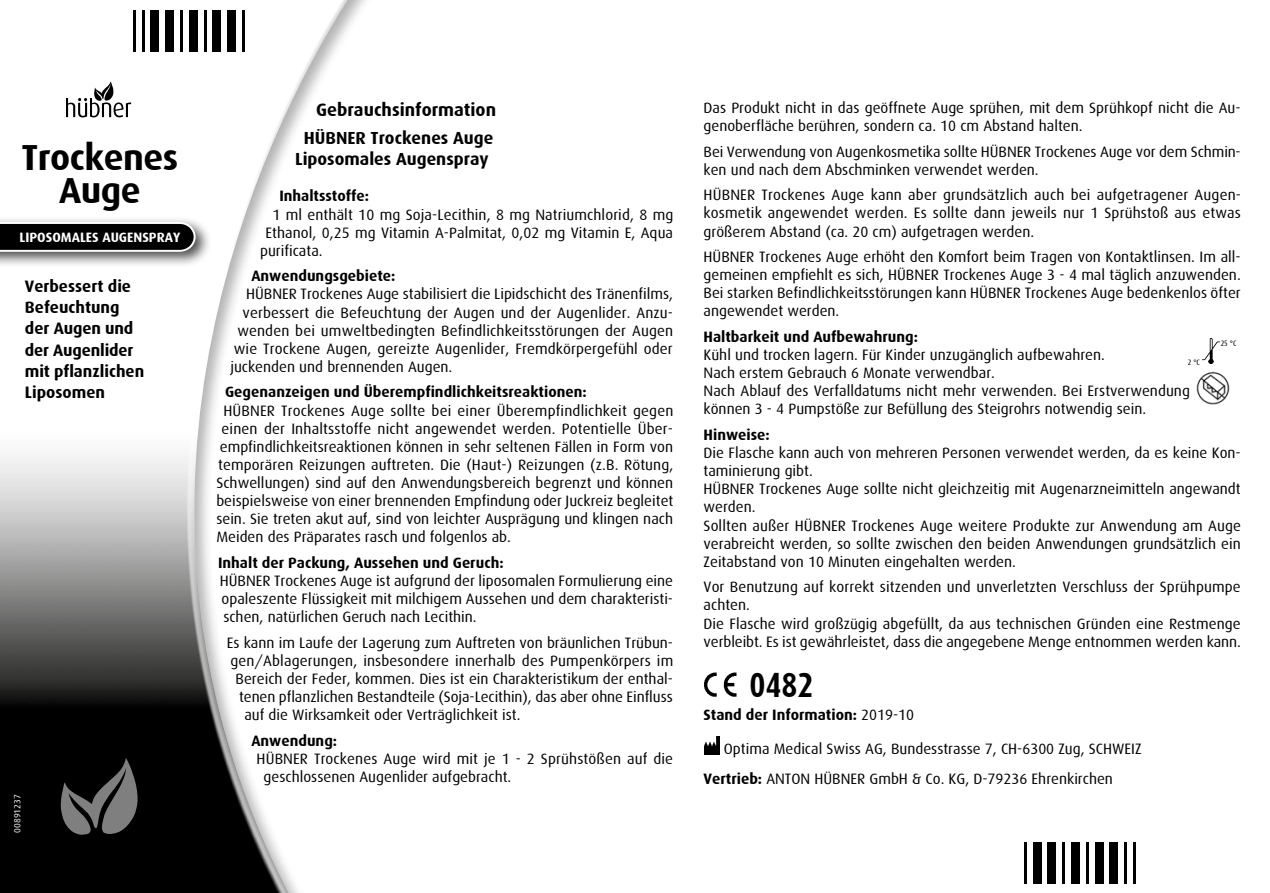
<style>
.page{position:relative;width:1270px;height:893px;background:#fff}
.page>*{position:absolute;margin:0;border:0;box-sizing:border-box;transform-origin:0 0}
.t1{font:700 36.23px/33.2px "Dax";letter-spacing:-.015em;color:#000;text-align:center}
.t2{font:700 35.18px "Dax Condensed";color:#000}
.t3{font:700 18.03px "Dax";color:#000}
.t4{font:700 17.5px/21px "Dax";color:#000;text-align:center}
.t5{font:700 16.62px/21.2px "Dax";color:#000}
.t6{font:15.05px/18px "Dax";color:#000}
.t7{font:700 15.05px "Dax";color:#000}
.t8{font:700 13.65px "Dax";color:#fff}
.t9{font:9.1px "Dax";color:#fff}
.t10{font:7.88px "Dax Condensed";color:#000}
.s1{font-weight:400}
.s2{font-weight:700}
</style>
<div class="page">
<img style="left:0;top:0;width:348px;height:893px">
<div style="left:0;top:216px;width:212px;height:52px;background:#000;opacity:.72"></div>
<svg style="left:0;top:222px;width:196px;height:30px"></svg>
<img style="left:704px;top:672px;width:33px;height:25px">
<img style="left:1203px;top:338px;width:16px;height:25px">
<img style="left:704px;top:736px;width:15px;height:19px">
<img style="left:1196px;top:371px;width:34px;height:34px">
<svg style="left:59px;top:758px;width:79px;height:77px"></svg>
<svg style="left:66px;top:81px;width:65px;height:36px"></svg>
<div style="left:133px;top:10px;width:112px;height:41px;background:#fff"></div>
<hr style="left:133px;top:10px;width:3px;height:41px;background:#000">
<hr style="left:142px;top:10px;width:3px;height:41px;background:#000">
<div style="left:151px;top:10px;width:8px;height:41px;background:#000"></div>
<div style="left:165px;top:10px;width:9px;height:41px;background:#000"></div>
<hr style="left:180px;top:10px;width:3px;height:41px;background:#000">
<div style="left:189px;top:10px;width:9px;height:41px;background:#000"></div>
<hr style="left:204px;top:10px;width:3px;height:41px;background:#000">
<div style="left:212px;top:10px;width:9px;height:41px;background:#000"></div>
<div style="left:227px;top:10px;width:9px;height:41px;background:#000"></div>
<hr style="left:242px;top:10px;width:3px;height:41px;background:#000">
<hr style="left:1133px;top:842px;width:3px;height:42px;background:#000">
<hr style="left:1124px;top:842px;width:3px;height:42px;background:#000">
<div style="left:1109px;top:842px;width:9px;height:42px;background:#000"></div>
<div style="left:1095px;top:842px;width:8px;height:42px;background:#000"></div>
<hr style="left:1086px;top:842px;width:3px;height:42px;background:#000">
<div style="left:1071px;top:842px;width:9px;height:42px;background:#000"></div>
<hr style="left:1062px;top:842px;width:3px;height:42px;background:#000">
<div style="left:1048px;top:842px;width:8px;height:42px;background:#000"></div>
<div style="left:1033px;top:842px;width:9px;height:42px;background:#000"></div>
<hr style="left:1024px;top:842px;width:3px;height:42px;background:#000">
<h1 class="t1" style="left:21px;top:141px;width:158px">Trockenes<br>Auge</h1>
<p class="t8" style="left:20px;top:230px;width:162px">LIPOSOMALES AUGENSPRAY</p>
<p class="t5" style="left:25px;top:276px;width:121px">Verbessert die<br>Befeuchtung der Augen und der Augenlider mit pflanzlichen<br>Liposomen</p>
<p class="t9" style="left:12px;top:833px;width:40px;rotate:-90deg">00891237</p>
<p class="t3" style="left:316px;top:99px;width:182px">Gebrauchsinformation</p>
<p class="t4" style="left:295px;top:128px;width:200px">HÜBNER Trockenes Auge<br>Liposomales Augenspray</p>
<p class="t7" style="left:279px;top:188px;width:91px">Inhaltsstoffe:</p>
<p class="t6" style="left:272px;top:206px;width:403px">1 ml enthält 10 mg Soja-Lecithin, 8 mg Natriumchlorid, 8 mg</p>
<p class="t6" style="left:265px;top:224px;width:409px">Ethanol, 0,25 mg Vitamin A-Palmitat, 0,02 mg Vitamin E, Aqua</p>
<p class="t6" style="left:260px;top:242px;width:64px">purificata.</p>
<p class="t7" style="left:251px;top:268px;width:146px">Anwendungsgebiete:</p>
<p class="t6" style="left:246px;top:285px;width:428px">HÜBNER Trockenes Auge stabilisiert die Lipidschicht des Tränenfilms,</p>
<p class="t6" style="left:243px;top:303px;width:432px">verbessert die Befeuchtung der Augen und der Augenlider. Anzu-</p>
<p class="t6" style="left:237px;top:322px;width:437px">wenden bei umweltbedingten Befindlichkeitsstörungen der Augen</p>
<p class="t6" style="left:234px;top:340px;width:440px">wie Trockene Augen, gereizte Augenlider, Fremdkörpergefühl oder</p>
<p class="t6" style="left:230px;top:358px;width:224px">juckenden und brennenden Augen.</p>
<p class="t7" style="left:225px;top:384px;width:363px">Gegenanzeigen und Überempfindlichkeitsreaktionen:</p>
<p class="t6" style="left:223px;top:401px;width:452px">HÜBNER Trockenes Auge sollte bei einer Überempfindlichkeit gegen</p>
<p class="t6" style="left:222px;top:420px;width:453px">einen der Inhaltsstoffe nicht angewendet werden. Potentielle Über-</p>
<p class="t6" style="left:220px;top:438px;width:455px">empfindlichkeitsreaktionen können in sehr seltenen Fällen in Form von</p>
<p class="t6" style="left:218px;top:456px;width:457px">temporären Reizungen auftreten. Die (Haut-) Reizungen (z.B. Rötung,</p>
<p class="t6" style="left:216px;top:474px;width:458px">Schwellungen) sind auf den Anwendungsbereich begrenzt und können</p>
<p class="t6" style="left:216px;top:492px;width:459px">beispielsweise von einer brennenden Empfindung oder Juckreiz begleitet</p>
<p class="t6" style="left:216px;top:510px;width:458px">sein. Sie treten akut auf, sind von leichter Ausprägung und klingen nach</p>
<p class="t6" style="left:216px;top:528px;width:296px">Meiden des Präparates rasch und folgenlos ab.</p>
<p class="t7" style="left:218px;top:554px;width:287px">Inhalt der Packung, Aussehen und Geruch:</p>
<p class="t6" style="left:220px;top:572px;width:455px;text-align:justify">HÜBNER Trockenes Auge ist aufgrund der liposomalen Formulierung eine opaleszente Flüssigkeit mit milchigem Aussehen und dem charakteristi&shy;schen, natürlichen Geruch nach Lecithin.</p>
<p class="t6" style="left:227px;top:634px;width:448px">Es kann im Laufe der Lagerung zum Auftreten von bräunlichen Trübun-</p>
<p class="t6" style="left:230px;top:652px;width:444px">gen/Ablagerungen, insbesondere innerhalb des Pumpenkörpers im</p>
<p class="t6" style="left:236px;top:670px;width:439px">Bereich der Feder, kommen. Dies ist ein Charakteristikum der enthal-</p>
<p class="t6" style="left:239px;top:688px;width:435px">tenen pflanzlichen Bestandteile (Soja-Lecithin), das aber ohne Einfluss</p>
<p class="t6" style="left:244px;top:706px;width:278px">auf die Wirksamkeit oder Verträglichkeit ist.</p>
<p class="t7" style="left:251px;top:732px;width:87px">Anwendung:</p>
<p class="t6" style="left:264px;top:750px;width:411px;text-indent:-7px">HÜBNER Trockenes Auge wird mit je 1 - 2 Sprühstößen auf die geschlossenen Augenlider aufgebracht.</p>
<p class="t6" style="left:704px;top:99px;width:539px">Das Produkt nicht in das geöffnete Auge sprühen, mit dem Sprühkopf nicht die Au&shy;genoberfläche berühren, sondern ca. 10 cm Abstand halten.</p>
<p class="t6" style="left:704px;top:143px;width:539px">Bei Verwendung von Augenkosmetika sollte HÜBNER Trockenes Auge vor dem Schmin&shy;ken und nach dem Abschminken verwendet werden.</p>
<p class="t6" style="left:704px;top:186px;width:539px;text-align:justify">HÜBNER Trockenes Auge kann aber grundsätzlich auch bei aufgetragener Augen&shy;kosmetik angewendet werden. Es sollte dann jeweils nur 1 Sprühstoß aus etwas größerem Abstand (ca. 20 cm) aufgetragen werden.</p>
<p class="t6" style="left:704px;top:248px;width:539px;text-align:justify">HÜBNER Trockenes Auge erhöht den Komfort beim Tragen von Kontaktlinsen. Im all&shy;gemeinen empfiehlt es sich, HÜBNER Trockenes Auge 3 - 4 mal täglich anzuwenden.<br>Bei starken Befindlichkeitsstörungen kann HÜBNER Trockenes Auge bedenkenlos öfter angewendet werden.</p>
<p class="t7" style="left:704px;top:328px;width:216px">Haltbarkeit und Aufbewahrung:</p>
<p class="t6" style="left:704px;top:346px;width:488px">Kühl und trocken lagern. Für Kinder unzugänglich aufbewahren.<br>Nach erstem Gebrauch 6 Monate verwendbar.<br>Nach Ablauf des Verfalldatums nicht mehr verwenden. Bei Erstverwendung können 3 - 4 Pumpstöße zur Befüllung des Steigrohrs notwendig sein.</p>
<p class="t7" style="left:704px;top:426px;width:68px">Hinweise:</p>
<p class="t6" style="left:704px;top:444px;width:539px">Die Flasche kann auch von mehreren Personen verwendet werden, da es keine Kon&shy;taminierung gibt.<br>HÜBNER Trockenes Auge sollte nicht gleichzeitig mit Augenarzneimitteln angewandt werden.<br>Sollten außer HÜBNER Trockenes Auge weitere Produkte zur Anwendung am Auge verabreicht werden, so sollte zwischen den beiden Anwendungen grundsätzlich ein Zeitabstand von 10 Minuten eingehalten werden.</p>
<p class="t6" style="left:704px;top:578px;width:539px">Vor Benutzung auf korrekt sitzenden und unverletzten Verschluss der Sprühpumpe achten.<br>Die Flasche wird großzügig abgefüllt, da aus technischen Gründen eine Restmenge verbleibt. Es ist gewährleistet, dass die angegebene Menge entnommen werden kann.</p>
<p class="t10" style="left:1221px;top:339px;width:17px">25 °C</p>
<p class="t10" style="left:1188px;top:358px;width:14px">2 °C</p>
<h2 class="t2" style="left:749px;top:666px;width:66px">0482</h2>
<p class="t7" style="left:704px;top:706px;width:212px">Stand der Information: <span class="s1">2019-10</span></p>
<p class="t6" style="left:704px;top:733px;width:439px;line-height:30.3px;text-indent:20px">Optima Medical Swiss AG, Bundesstrasse 7, CH-6300 Zug, SCHWEIZ<br><span class="s2">Vertrieb:</span> ANTON HÜBNER GmbH &amp; Co. KG, D-79236 Ehrenkirchen</p>
</div>
